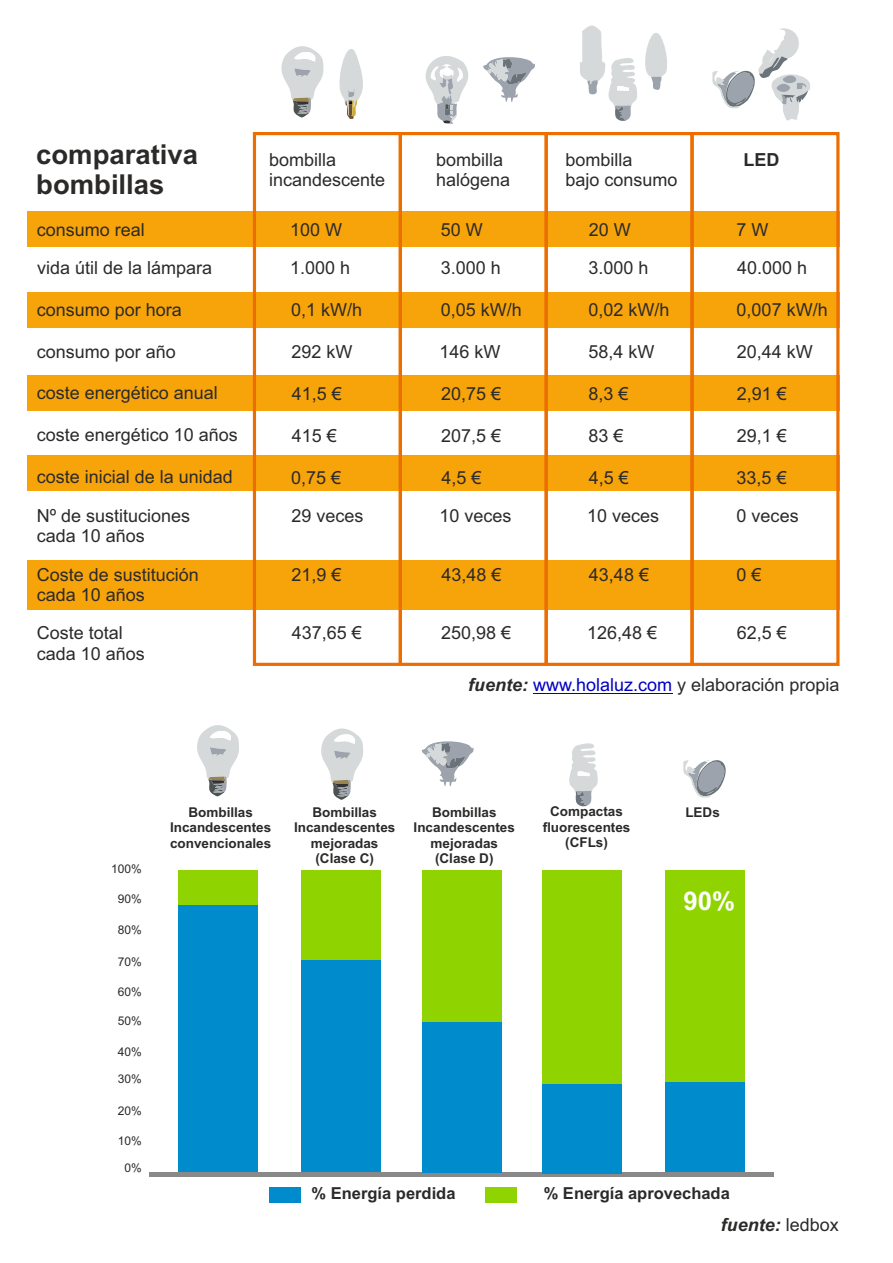
<style>
.page{position:relative;width:893px;height:1263px;background:#fff}
.page>*{position:absolute;margin:0;border:0;box-sizing:border-box;transform-origin:0 0}
.t1{font:700 27.45px/30.6px "Arial";color:#2b2a29}
.t2{font:700 25.8px "Arial";color:#fefefe}
.t3{font:18px/20.1px "Arial";color:#2b2a29}
.t4{font:italic 700 18px "Arial";color:#2b2a29}
.t5{font:700 18px "Arial";color:#2b2a29}
.t6{font:700 16.5px "Arial";color:#2b2a29}
.t7{font:700 13.5px/15.1px "Arial";color:#2b2a29;text-align:center}
.t8{font:12px/26.4px "Arial";color:#2b2a29;text-align:center}
.s1{font-weight:700;font-style:italic}
.s2{color:#0000c4}
.s3{font-weight:400;font-style:normal}
</style>
<div class="page">
<div style="left:28px;top:212px;width:812px;height:35px;background:#f7a30a"></div>
<div style="left:28px;top:292px;width:812px;height:35px;background:#f7a30a"></div>
<div style="left:28px;top:375px;width:812px;height:36px;background:#f7a30a"></div>
<div style="left:28px;top:456px;width:812px;height:35px;background:#f7a30a"></div>
<div style="left:28px;top:560px;width:812px;height:49px;background:#f7a30a"></div>
<div style="left:253px;top:132px;width:149px;height:534px;border:3px solid #ed6e00"></div>
<div style="left:399px;top:132px;width:149px;height:534px;border:3px solid #ed6e00"></div>
<div style="left:545px;top:132px;width:149px;height:534px;border:3px solid #ed6e00"></div>
<div style="left:690px;top:132px;width:149px;height:534px;border:3px solid #ed6e00"></div>
<svg style="left:483px;top:57px;width:52px;height:45px"></svg>
<svg style="left:580px;top:25px;width:87px;height:96px"></svg>
<svg style="left:712px;top:28px;width:98px;height:93px"></svg>
<svg style="left:281px;top:46px;width:43px;height:72px"></svg>
<svg style="left:339px;top:49px;width:24px;height:70px"></svg>
<svg style="left:425px;top:56px;width:44px;height:68px"></svg>
<hr style="left:533px;top:693px;width:139px;height:1px;background:#0000c4">
<hr style="left:150px;top:1172px;width:624px;height:4px;background:#898989">
<div style="left:179px;top:870px;width:79px;height:302px;background:#8fd400"></div>
<div style="left:179px;top:906px;width:79px;height:266px;background:#008ccc"></div>
<div style="left:301px;top:870px;width:79px;height:302px;background:#8fd400"></div>
<div style="left:301px;top:960px;width:79px;height:212px;background:#008ccc"></div>
<div style="left:423px;top:870px;width:79px;height:302px;background:#8fd400"></div>
<div style="left:423px;top:1022px;width:79px;height:151px;background:#008ccc"></div>
<div style="left:543px;top:870px;width:79px;height:302px;background:#8fd400"></div>
<div style="left:543px;top:1084px;width:79px;height:89px;background:#008ccc"></div>
<div style="left:665px;top:870px;width:79px;height:302px;background:#8fd400"></div>
<div style="left:665px;top:1083px;width:79px;height:89px;background:#008ccc"></div>
<svg style="left:683px;top:760px;width:43px;height:38px"></svg>
<svg style="left:422px;top:741px;width:52px;height:46px"></svg>
<svg style="left:569px;top:743px;width:29px;height:64px"></svg>
<svg style="left:197px;top:725px;width:42px;height:71px"></svg>
<svg style="left:321px;top:728px;width:42px;height:72px"></svg>
<div style="left:269px;top:1186px;width:32px;height:16px;background:#008ccc"></div>
<div style="left:485px;top:1186px;width:31px;height:16px;background:#8fd400"></div>
<h1 class="t1" style="left:36px;top:141px;width:163px">comparativa bombillas</h1>
<p class="t3" style="left:37px;top:212px;width:177px;line-height:38.4px">consumo real<br>vida útil de la lámpara</p>
<p class="t3" style="left:37px;top:301px;width:147px">consumo por hora</p>
<p class="t3" style="left:37px;top:343px;width:141px">consumo por año</p>
<p class="t3" style="left:37px;top:385px;width:183px">coste energético anual</p>
<p class="t3" style="left:37px;top:427px;width:203px">coste energético 10 años</p>
<p class="t3" style="left:37px;top:469px;width:198px">coste inicial de la unidad</p>
<p class="t3" style="left:37px;top:507px;width:155px">Nº de sustituciones cada 10 años</p>
<p class="t3" style="left:37px;top:566px;width:164px">Coste de sustitución cada 10 años</p>
<p class="t3" style="left:37px;top:625px;width:110px">Coste total cada 10 años</p>
<p class="t3" style="left:269px;top:151px;width:118px">bombilla incandescente</p>
<p class="t3" style="left:436px;top:151px;width:76px">bombilla halógena</p>
<p class="t3" style="left:565px;top:151px;width:114px">bombilla<br>bajo consumo</p>
<p class="t5" style="left:743px;top:153px;width:37px">LED</p>
<p class="t3" style="left:290px;top:221px;width:54px">100 W</p>
<p class="t3" style="left:441px;top:221px;width:44px">50 W</p>
<p class="t3" style="left:589px;top:221px;width:44px">20 W</p>
<p class="t3" style="left:736px;top:221px;width:34px">7 W</p>
<p class="t3" style="left:290px;top:260px;width:62px">1.000 h</p>
<p class="t3" style="left:441px;top:260px;width:62px">3.000 h</p>
<p class="t3" style="left:588px;top:260px;width:62px">3.000 h</p>
<p class="t3" style="left:737px;top:260px;width:72px">40.000 h</p>
<p class="t3" style="left:291px;top:302px;width:73px">0,1 kW/h</p>
<p class="t3" style="left:441px;top:302px;width:83px">0,05 kW/h</p>
<p class="t3" style="left:588px;top:302px;width:83px">0,02 kW/h</p>
<p class="t3" style="left:737px;top:302px;width:93px">0,007 kW/h</p>
<p class="t3" style="left:291px;top:343px;width:63px">292 kW</p>
<p class="t3" style="left:440px;top:343px;width:63px">146 kW</p>
<p class="t3" style="left:588px;top:343px;width:68px">58,4 kW</p>
<p class="t3" style="left:737px;top:343px;width:78px">20,44 kW</p>
<p class="t3" style="left:292px;top:385px;width:52px">41,5 €</p>
<p class="t3" style="left:441px;top:385px;width:62px">20,75 €</p>
<p class="t3" style="left:588px;top:385px;width:42px">8,3 €</p>
<p class="t3" style="left:737px;top:385px;width:52px">2,91 €</p>
<p class="t3" style="left:292px;top:427px;width:47px">415 €</p>
<p class="t3" style="left:441px;top:427px;width:62px">207,5 €</p>
<p class="t3" style="left:588px;top:427px;width:37px">83 €</p>
<p class="t3" style="left:737px;top:427px;width:52px">29,1 €</p>
<p class="t3" style="left:291px;top:469px;width:52px">0,75 €</p>
<p class="t3" style="left:441px;top:469px;width:42px">4,5 €</p>
<p class="t3" style="left:589px;top:469px;width:42px">4,5 €</p>
<p class="t3" style="left:737px;top:469px;width:52px">33,5 €</p>
<p class="t3" style="left:291px;top:507px;width:74px">29 veces</p>
<p class="t3" style="left:440px;top:507px;width:74px">10 veces</p>
<p class="t3" style="left:587px;top:507px;width:74px">10 veces</p>
<p class="t3" style="left:737px;top:507px;width:64px">0 veces</p>
<p class="t3" style="left:291px;top:566px;width:52px">21,9 €</p>
<p class="t3" style="left:441px;top:566px;width:62px">43,48 €</p>
<p class="t3" style="left:589px;top:566px;width:62px">43,48 €</p>
<p class="t3" style="left:737px;top:566px;width:27px">0 €</p>
<p class="t3" style="left:292px;top:625px;width:72px">437,65 €</p>
<p class="t3" style="left:441px;top:625px;width:72px">250,98 €</p>
<p class="t3" style="left:587px;top:625px;width:72px">126,48 €</p>
<p class="t3" style="left:737px;top:625px;width:52px">62,5 €</p>
<p class="t3" style="left:468px;top:676px;width:373px"><span class="s1">fuente:</span> <span class="s2">www.holaluz.com</span> y elaboración propia</p>
<p class="t8" style="left:111px;top:856px;width:32px">100%</p>
<p class="t8" style="left:118px;top:887px;width:26px">90%</p>
<p class="t8" style="left:118px;top:918px;width:26px">80%</p>
<p class="t8" style="left:118px;top:949px;width:26px">70%</p>
<p class="t8" style="left:118px;top:979px;width:26px">60%</p>
<p class="t8" style="left:118px;top:1008px;width:26px">50%</p>
<p class="t8" style="left:118px;top:1039px;width:26px">40%</p>
<p class="t8" style="left:118px;top:1066px;width:26px">30%</p>
<p class="t8" style="left:118px;top:1099px;width:26px">20%</p>
<p class="t8" style="left:118px;top:1129px;width:26px">10%<br>0%</p>
<p class="t7" style="left:170px;top:806px;width:103px">Bombillas<br>Incandescentes convencionales</p>
<p class="t7" style="left:294px;top:806px;width:103px">Bombillas<br>Incandescentes mejoradas (Clase C)</p>
<p class="t7" style="left:414px;top:806px;width:103px">Bombillas<br>Incandescentes mejoradas (Clase D)</p>
<p class="t7" style="left:543px;top:805px;width:89px">Compactas fluorescentes (CFLs)</p>
<p class="t7" style="left:685px;top:806px;width:36px">LEDs</p>
<h2 class="t2" style="left:683px;top:891px;width:53px">90%</h2>
<p class="t6" style="left:312px;top:1187px;width:145px">% Energía perdida</p>
<p class="t6" style="left:544px;top:1187px;width:188px">% Energía aprovechada</p>
<p class="t4" style="left:721px;top:1218px;width:120px">fuente: <span class="s3">ledbox</span></p>
</div>
